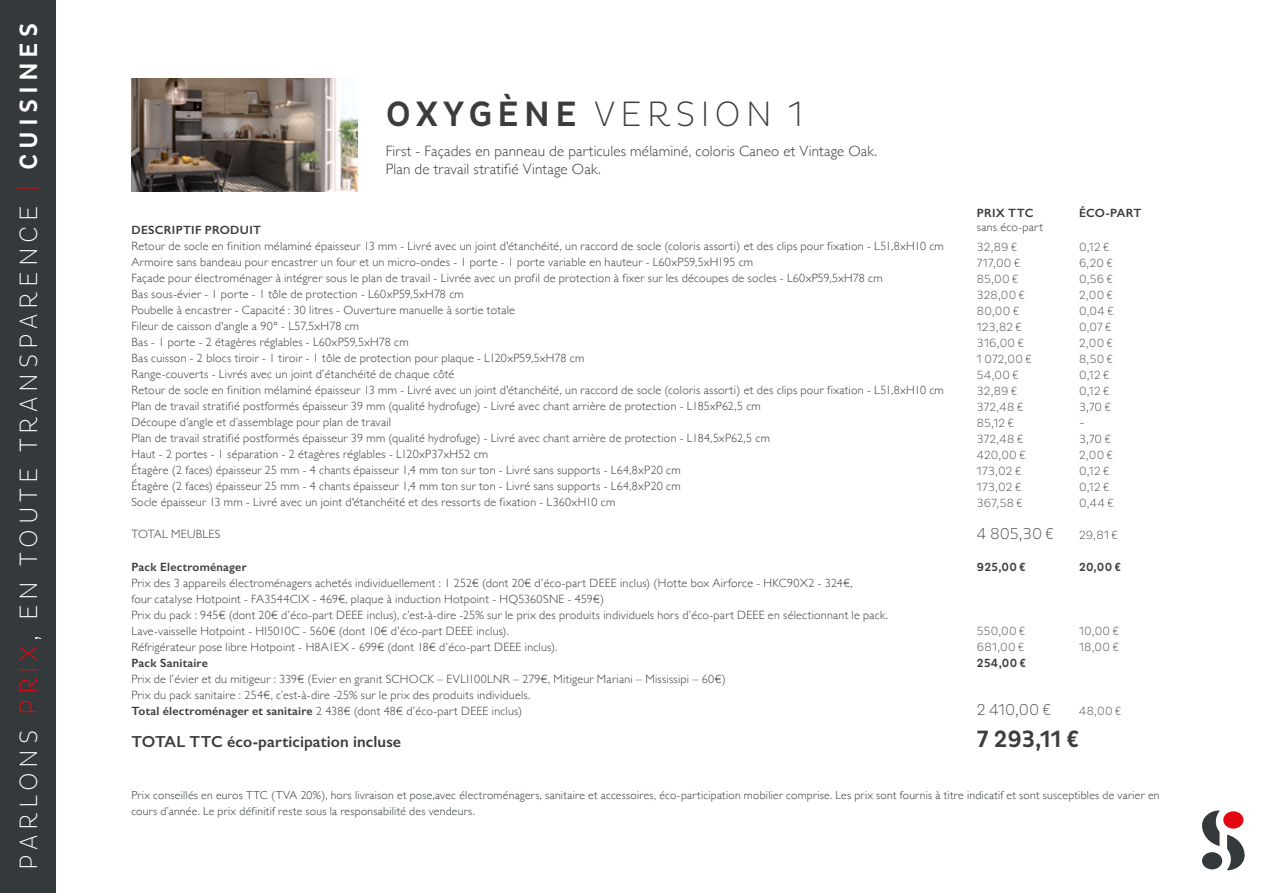
<style>
.page{position:relative;width:1263px;height:893px;background:#fff}
.page>*{position:absolute;margin:0;border:0;box-sizing:border-box;transform-origin:0 0}
.t1{font:200 35.85px "Pluto Cond";letter-spacing:.135em;color:#3c3c3b}
.t2{font:200 25.5px "Pluto Cond";letter-spacing:.195em;color:#fff}
.t3{font:500 24px "Pluto Cond";color:#3c3c3b}
.t4{font:600 16.05px "Gill Sans";letter-spacing:.005em;color:#3c3c3b}
.t5{font:200 16.05px "Pluto Cond";letter-spacing:.005em;color:#3c3c3b}
.t6{font:300 15px/18px "Gill Sans";letter-spacing:.01em;color:#3c3c3b}
.t7{font:300 12px/16px "Gill Sans";letter-spacing:.02em;color:#3c3c3b}
.t8{font:200 12px "Pluto Cond";letter-spacing:.02em;color:#3c3c3b}
.t9{font:600 12px "Gill Sans";letter-spacing:.02em;color:#3c3c3b}
.t10{font:500 12px "Pluto Cond";letter-spacing:.02em;color:#3c3c3b}
.t11{font:300 11.7px/15.6px "Gill Sans";letter-spacing:.02em;color:#34393b}
.s1{color:#e30613}
.s2{font-weight:500}
.s3{font-weight:600}
</style>
<div class="page">
<img style="left:131px;top:78px;width:226px;height:113px">
<div style="left:0;top:0;width:55px;height:893px;background:#34393b"></div>
<div style="left:1223px;top:811px;width:20px;height:18px;background:#e30613;border-radius:50%"></div>
<svg style="left:1202px;top:810px;width:17px;height:36px"></svg>
<div style="left:1202px;top:852px;width:20px;height:17px;background:#34393b;border-radius:50%"></div>
<svg style="left:1227px;top:835px;width:17px;height:35px"></svg>
<h2 class="t2" style="left:14px;top:870px;width:848px;rotate:-90deg">PARLONS <span class="s1">PRIX</span>, EN TOUTE TRANSPARENCE <span class="s1">|</span> <span class="s2">CUISINES</span></h2>
<h1 class="t1" style="left:386px;top:93px;width:419px"><span class="s2">OXYGÈNE</span> VERSION 1</h1>
<p class="t6" style="left:386px;top:142px;width:493px">First - Façades en panneau de particules mélaminé, coloris Caneo et Vintage Oak.<br>Plan de travail stratifié Vintage Oak.</p>
<p class="t9" style="left:131px;top:223px;width:131px">DESCRIPTIF PRODUIT</p>
<p class="t7" style="left:131px;top:238px;width:814px">Retour de socle en finition mélaminé épaisseur 13 mm - Livré avec un joint d'étanchéité, un raccord de socle (coloris assorti) et des clips pour fixation - L51,8xH10 cm Armoire sans bandeau pour encastrer un four et un micro-ondes - 1 porte - 1 porte variable en hauteur - L60xP59,5xH195 cm<br>Façade pour électroménager à intégrer sous le plan de travail - Livrée avec un profil de protection à fixer sur les découpes de socles - L60xP59,5xH78 cm<br>Bas sous-évier - 1 porte - 1 tôle de protection - L60xP59,5xH78 cm<br>Poubelle à encastrer - Capacité : 30 litres - Ouverture manuelle à sortie totale<br>Fileur de caisson d'angle a 90° - L57,5xH78 cm<br>Bas - 1 porte - 2 étagères réglables - L60xP59,5xH78 cm<br>Bas cuisson - 2 blocs tiroir - 1 tiroir - 1 tôle de protection pour plaque - L120xP59,5xH78 cm<br>Range-couverts - Livrés avec un joint d’étanchéité de chaque côté<br>Retour de socle en finition mélaminé épaisseur 13 mm - Livré avec un joint d'étanchéité, un raccord de socle (coloris assorti) et des clips pour fixation - L51,8xH10 cm Plan de travail stratifié postformés épaisseur 39 mm (qualité hydrofuge) - Livré avec chant arrière de protection - L185xP62,5 cm<br>Découpe d’angle et d’assemblage pour plan de travail<br>Plan de travail stratifié postformés épaisseur 39 mm (qualité hydrofuge) - Livré avec chant arrière de protection - L184,5xP62,5 cm<br>Haut - 2 portes - 1 séparation - 2 étagères réglables - L120xP37xH52 cm<br>Étagère (2 faces) épaisseur 25 mm - 4 chants épaisseur 1,4 mm ton sur ton - Livré sans supports - L64,8xP20 cm<br>Étagère (2 faces) épaisseur 25 mm - 4 chants épaisseur 1,4 mm ton sur ton - Livré sans supports - L64,8xP20 cm<br>Socle épaisseur 13 mm - Livré avec un joint d'étanchéité et des ressorts de fixation - L360xH10 cm</p>
<p class="t7" style="left:131px;top:526px;width:90px">TOTAL MEUBLES</p>
<p class="t9" style="left:131px;top:559px;width:117px">Pack Electroménager</p>
<p class="t7" style="left:131px;top:574px;width:758px">Prix des 3 appareils électroménagers achetés individuellement : 1 252€ (dont 20€ d’éco-part DEEE inclus) (Hotte box Airforce - HKC90X2 - 324€,<br>four catalyse Hotpoint - FA3544CIX - 469€, plaque à induction Hotpoint - HQ5360SNE - 459€)<br>Prix du pack : 945€ (dont 20€ d’éco-part DEEE inclus), c’est-à-dire -25% sur le prix des produits individuels hors d’éco-part DEEE en sélectionnant le pack.<br>Lave-vaisselle Hotpoint - HI5010C - 560€ (dont 10€ d’éco-part DEEE inclus).<br>Réfrigérateur pose libre Hotpoint - H8A1EX - 699€ (dont 18€ d’éco-part DEEE inclus).</p>
<p class="t9" style="left:131px;top:655px;width:78px">Pack Sanitaire</p>
<p class="t7" style="left:131px;top:670px;width:596px">Prix de l’évier et du mitigeur : 339€ (Evier en granit SCHOCK – EVLI100LNR – 279€, Mitigeur Mariani – Mississipi – 60€)<br>Prix du pack sanitaire : 254€, c’est-à-dire -25% sur le prix des produits individuels.<br><span class="s3">Total électroménager et sanitaire</span> 2 438€ (dont 48€ d’éco-part DEEE inclus)</p>
<h3 class="t4" style="left:131px;top:732px;width:271px">TOTAL TTC éco-participation incluse</h3>
<p class="t9" style="left:977px;top:206px;width:58px">PRIX TTC</p>
<p class="t9" style="left:1079px;top:206px;width:64px">ÉCO-PART</p>
<p class="t7" style="left:977px;top:219px;width:68px">sans éco-part</p>
<p class="t8" style="left:977px;top:240px;width:42px">32,89 €</p>
<p class="t8" style="left:1079px;top:240px;width:32px">0,12 €</p>
<p class="t8" style="left:977px;top:256px;width:45px">717,00 €</p>
<p class="t8" style="left:1079px;top:256px;width:35px">6,20 €</p>
<p class="t8" style="left:977px;top:272px;width:43px">85,00 €</p>
<p class="t8" style="left:1079px;top:272px;width:35px">0,56 €</p>
<p class="t8" style="left:977px;top:288px;width:50px">328,00 €</p>
<p class="t8" style="left:1079px;top:288px;width:35px">2,00 €</p>
<p class="t8" style="left:977px;top:304px;width:44px">80,00 €</p>
<p class="t8" style="left:1079px;top:304px;width:36px">0,04 €</p>
<p class="t8" style="left:977px;top:320px;width:46px">123,82 €</p>
<p class="t8" style="left:1079px;top:320px;width:34px">0,07 €</p>
<p class="t8" style="left:977px;top:336px;width:48px">316,00 €</p>
<p class="t8" style="left:1079px;top:336px;width:35px">2,00 €</p>
<p class="t8" style="left:977px;top:352px;width:56px">1 072,00 €</p>
<p class="t8" style="left:1079px;top:352px;width:36px">8,50 €</p>
<p class="t8" style="left:977px;top:368px;width:43px">54,00 €</p>
<p class="t8" style="left:1079px;top:368px;width:32px">0,12 €</p>
<p class="t8" style="left:977px;top:384px;width:42px">32,89 €</p>
<p class="t8" style="left:1079px;top:384px;width:32px">0,12 €</p>
<p class="t8" style="left:977px;top:400px;width:48px">372,48 €</p>
<p class="t8" style="left:1079px;top:400px;width:33px">3,70 €</p>
<p class="t8" style="left:977px;top:416px;width:39px">85,12 €</p>
<p class="t8" style="left:1079px;top:416px;width:7px">-</p>
<p class="t8" style="left:977px;top:432px;width:48px">372,48 €</p>
<p class="t8" style="left:1079px;top:432px;width:33px">3,70 €</p>
<p class="t8" style="left:977px;top:448px;width:50px">420,00 €</p>
<p class="t8" style="left:1079px;top:448px;width:35px">2,00 €</p>
<p class="t8" style="left:977px;top:464px;width:46px">173,02 €</p>
<p class="t8" style="left:1079px;top:464px;width:32px">0,12 €</p>
<p class="t8" style="left:977px;top:480px;width:46px">173,02 €</p>
<p class="t8" style="left:1079px;top:480px;width:32px">0,12 €</p>
<p class="t8" style="left:977px;top:496px;width:47px">367,58 €</p>
<p class="t8" style="left:1079px;top:496px;width:36px">0,44 €</p>
<h3 class="t5" style="left:977px;top:524px;width:78px">4 805,30 €</h3>
<p class="t8" style="left:1079px;top:528px;width:40px">29,81 €</p>
<p class="t10" style="left:977px;top:560px;width:50px">925,00 €</p>
<p class="t10" style="left:1079px;top:560px;width:43px">20,00 €</p>
<p class="t8" style="left:977px;top:624px;width:50px">550,00 €</p>
<p class="t8" style="left:1079px;top:624px;width:41px">10,00 €</p>
<p class="t8" style="left:977px;top:640px;width:49px">681,00 €</p>
<p class="t8" style="left:1079px;top:640px;width:41px">18,00 €</p>
<p class="t10" style="left:977px;top:656px;width:51px">254,00 €</p>
<h3 class="t5" style="left:977px;top:700px;width:75px">2 410,00 €</h3>
<p class="t8" style="left:1079px;top:704px;width:44px">48,00 €</p>
<h3 class="t3" style="left:977px;top:725px;width:104px">7 293,11 €</h3>
<p class="t11" style="left:131px;top:787px;width:1030px">Prix conseillés en euros TTC (TVA 20%), hors livraison et pose,avec électroménagers, sanitaire et accessoires, éco-participation mobilier comprise. Les prix sont fournis à titre indicatif et sont susceptibles de varier en cours d’année. Le prix définitif reste sous la responsabilité des vendeurs.</p>
</div>
